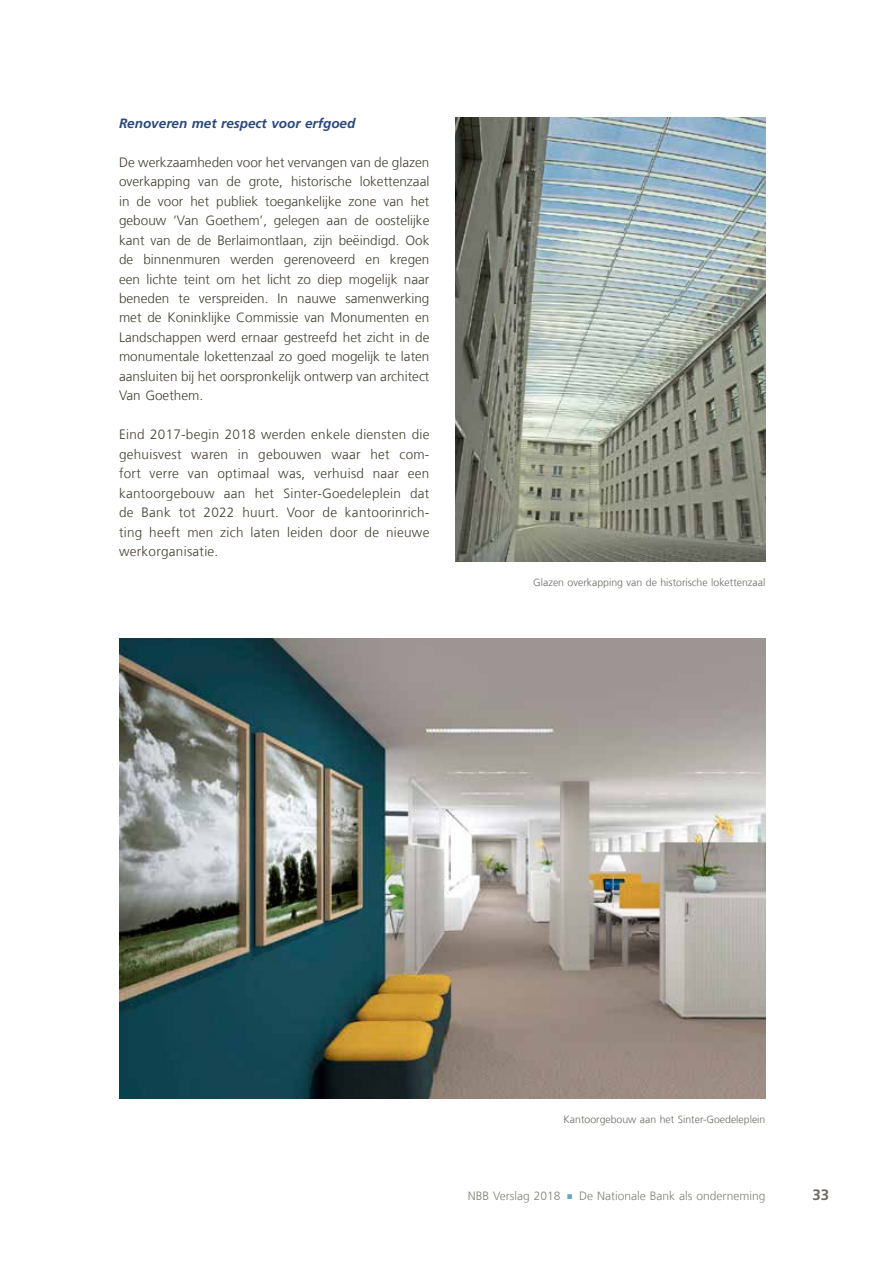
<style>
.page{position:relative;width:893px;height:1263px;background:#fff}
.page>*{position:absolute;margin:0;border:0;box-sizing:border-box;transform-origin:0 0}
.t1{font:700 15px "Frutiger LT Com";color:#6d6a63}
.t2{font:300 13.5px/19.5px "Frutiger LT Com";letter-spacing:.01em;color:#454034;text-align:justify}
.t3{font:italic 700 13.5px "Frutiger LT Com";color:#29497c}
.t4{font:300 12px "Frutiger LT Com";color:#81807a}
.t5{font:300 10.5px "Frutiger LT Com";color:#6d6a63}
.s1{color:#5ea9c1}
</style>
<div class="page">
<img style="left:119px;top:639px;width:646px;height:460px">
<img style="left:455px;top:117px;width:310px;height:444px">
<p class="t3" style="left:119px;top:115px;width:238px">Renoveren met respect voor erfgoed</p>
<p class="t2" style="left:119px;top:152px;width:312px">De werkzaamheden voor het vervangen van de glazen overkapping van de grote, historische lokettenzaal in de voor het publiek toegankelijke zone van het gebouw ‘Van Goethem’, gelegen aan de oostelijke kant van de de Berlaimontlaan, zijn beëindigd. Ook de binnenmuren werden gerenoveerd en kregen een lichte teint om het licht zo diep mogelijk naar beneden te verspreiden. In nauwe samenwerking met de Koninklijke Commissie van Monumenten en Landschappen werd ernaar gestreefd het zicht in de monumentale lokettenzaal zo goed mogelijk te laten aansluiten bij het oorspronkelijk ontwerp van architect Van Goethem.</p>
<p class="t2" style="left:119px;top:425px;width:312px">Eind 2017-begin 2018 werden enkele diensten die gehuisvest waren in gebouwen waar het com&shy;fort verre van optimaal was, verhuisd naar een kantoorgebouw aan het Sinter-Goedeleplein dat de Bank tot 2022 huurt. Voor de kantoorinrich&shy;ting heeft men zich laten leiden door de nieuwe werkorganisatie.</p>
<p class="t5" style="left:533px;top:576px;width:234px">Glazen overkapping van de historische lokettenzaal</p>
<p class="t5" style="left:563px;top:1113px;width:203px">Kantoorgebouw aan het Sinter-Goedeleplein</p>
<p class="t4" style="left:468px;top:1188px;width:299px">NBB Verslag 2018 <span class="s1">○</span> De Nationale Bank als onderneming</p>
<p class="t1" style="left:812px;top:1186px;width:18px">33</p>
</div>
